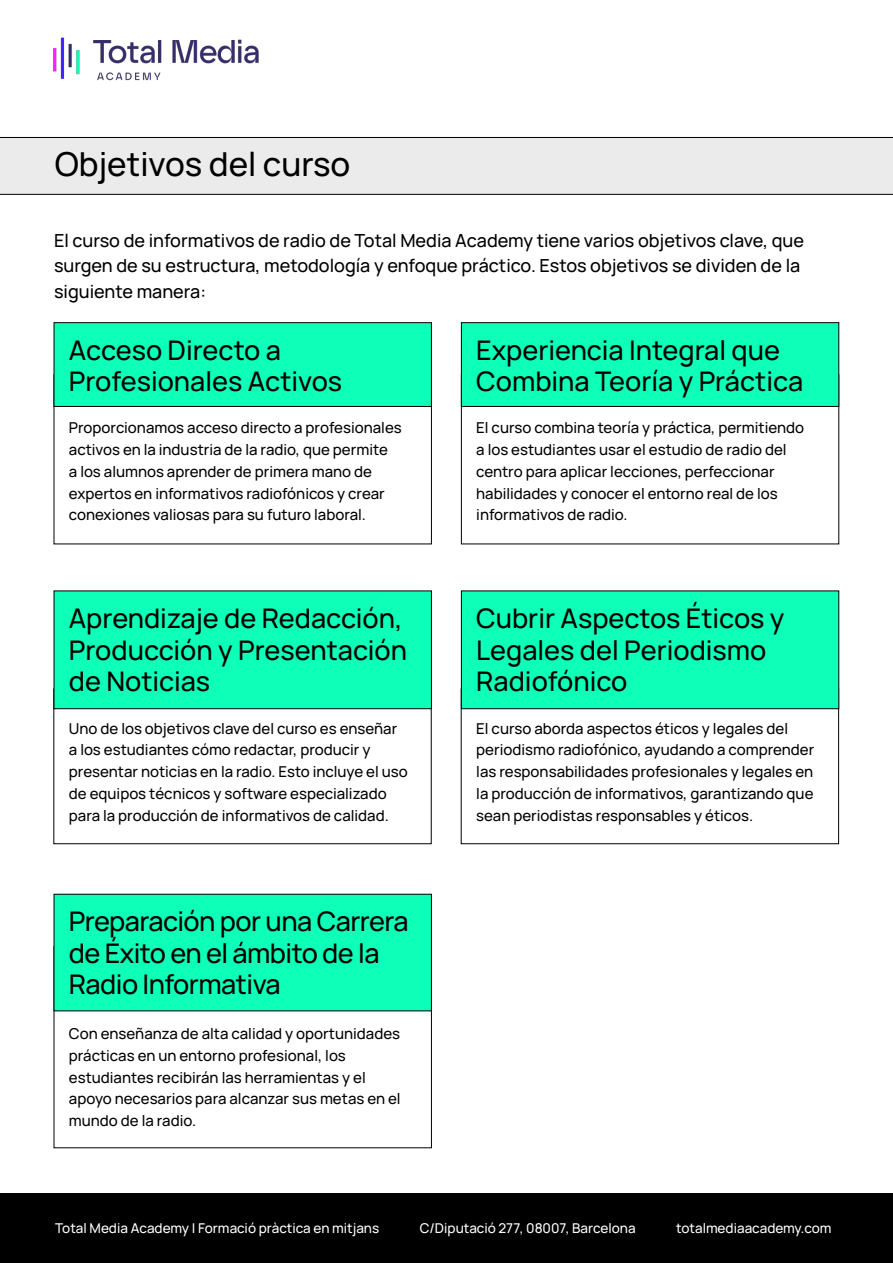
<style>
.page{position:relative;width:893px;height:1263px;background:#fff}
.page>*{position:absolute;margin:0;border:0;box-sizing:border-box;transform-origin:0 0}
.t1{font:500 33px "Manrope";color:#000}
.t2{font:500 27px/31.5px "Manrope";color:#000}
.t3{font:500 27px/31.5px "Manrope";letter-spacing:-.02em;color:#000}
.t4{font:500 18px/25.5px "Manrope";color:#000}
.t5{font:500 15px/21.8px "Manrope";color:#000}
.t6{font:500 13.5px "Manrope";color:#fff}
</style>
<div class="page">
<div style="left:1px;top:1194px;width:891px;height:68px;background:#000"></div>
<div style="left:0;top:1193px;width:893px;height:70px;border:2px solid #000"></div>
<hr style="left:0;top:1193px;width:893px;height:1px;background:#000">
<img style="left:53px;top:37px;width:206px;height:44px">
<div style="left:0;top:137px;width:893px;height:58px;background:#ebebeb"></div>
<div style="left:54px;top:323px;width:377px;height:83px;background:#0effb8"></div>
<div style="left:54px;top:322px;width:378px;height:85px;border:1px solid #000"></div>
<div style="left:54px;top:591px;width:377px;height:118px;background:#0effb8"></div>
<div style="left:54px;top:590px;width:378px;height:119px;border:1px solid #000"></div>
<div style="left:54px;top:894px;width:377px;height:117px;background:#0effb8"></div>
<div style="left:461px;top:323px;width:378px;height:83px;background:#0effb8"></div>
<div style="left:461px;top:322px;width:378px;height:85px;border:1px solid #000"></div>
<div style="left:461px;top:591px;width:378px;height:118px;background:#0effb8"></div>
<div style="left:461px;top:590px;width:378px;height:119px;border:1px solid #000"></div>
<h1 class="t1" style="left:55px;top:138px;width:297px">Objetivos del curso</h1>
<p class="t4" style="left:54px;top:226px;width:751px">El curso de informativos de radio de Total Media Academy tiene varios objetivos clave, que surgen de su estructura, metodología y enfoque práctico. Estos objetivos se dividen de la siguiente manera:</p>
<h2 class="t2" style="left:69px;top:332px;width:275px">Acceso Directo a<br>Profesionales Activos</h2>
<p class="t5" style="left:69px;top:416px;width:334px">Proporcionamos acceso directo a profesionales activos en la industria de la radio, que permite<br>a los alumnos aprender de primera mano de expertos en informativos radiofónicos y crear conexiones valiosas para su futuro laboral.</p>
<h2 class="t2" style="left:69px;top:601px;width:340px">Aprendizaje de Redacción,<br>Producción y Presentación de Noticias</h2>
<p class="t5" style="left:69px;top:716px;width:340px">Uno de los objetivos clave del curso es enseñar a los estudiantes cómo redactar, producir y presentar noticias en la radio. Esto incluye el uso de equipos técnicos y software especializado para la producción de informativos de calidad.</p>
<h2 class="t3" style="left:69px;top:904px;width:341px">Preparación por una Carrera de Éxito en el ámbito de la<br>Radio Informativa</h2>
<p class="t5" style="left:69px;top:1022px;width:333px">Con enseñanza de alta calidad y oportunidades prácticas en un entorno profesional, los estudiantes recibirán las herramientas y el apoyo necesarios para alcanzar sus metas en el mundo de la radio.</p>
<h2 class="t2" style="left:476px;top:332px;width:329px">Experiencia Integral que<br>Combina Teoría y Práctica</h2>
<p class="t5" style="left:476px;top:416px;width:329px">El curso combina teoría y práctica, permitiendo a los estudiantes usar el estudio de radio del centro para aplicar lecciones, perfeccionar habilidades y conocer el entorno real de los informativos de radio.</p>
<h2 class="t2" style="left:476px;top:601px;width:309px">Cubrir Aspectos Éticos y<br>Legales del Periodismo<br>Radiofónico</h2>
<p class="t5" style="left:476px;top:716px;width:340px">El curso aborda aspectos éticos y legales del periodismo radiofónico, ayudando a comprender las responsabilidades profesionales y legales en la producción de informativos, garantizando que sean periodistas responsables y éticos.</p>
<p class="t6" style="left:55px;top:1218px;width:325px">Total Media Academy | Formació pràctica en mitjans</p>
<p class="t6" style="left:420px;top:1218px;width:217px">C/Diputació 277, 08007, Barcelona</p>
<p class="t6" style="left:676px;top:1218px;width:157px">totalmediaacademy.com</p>
</div>
